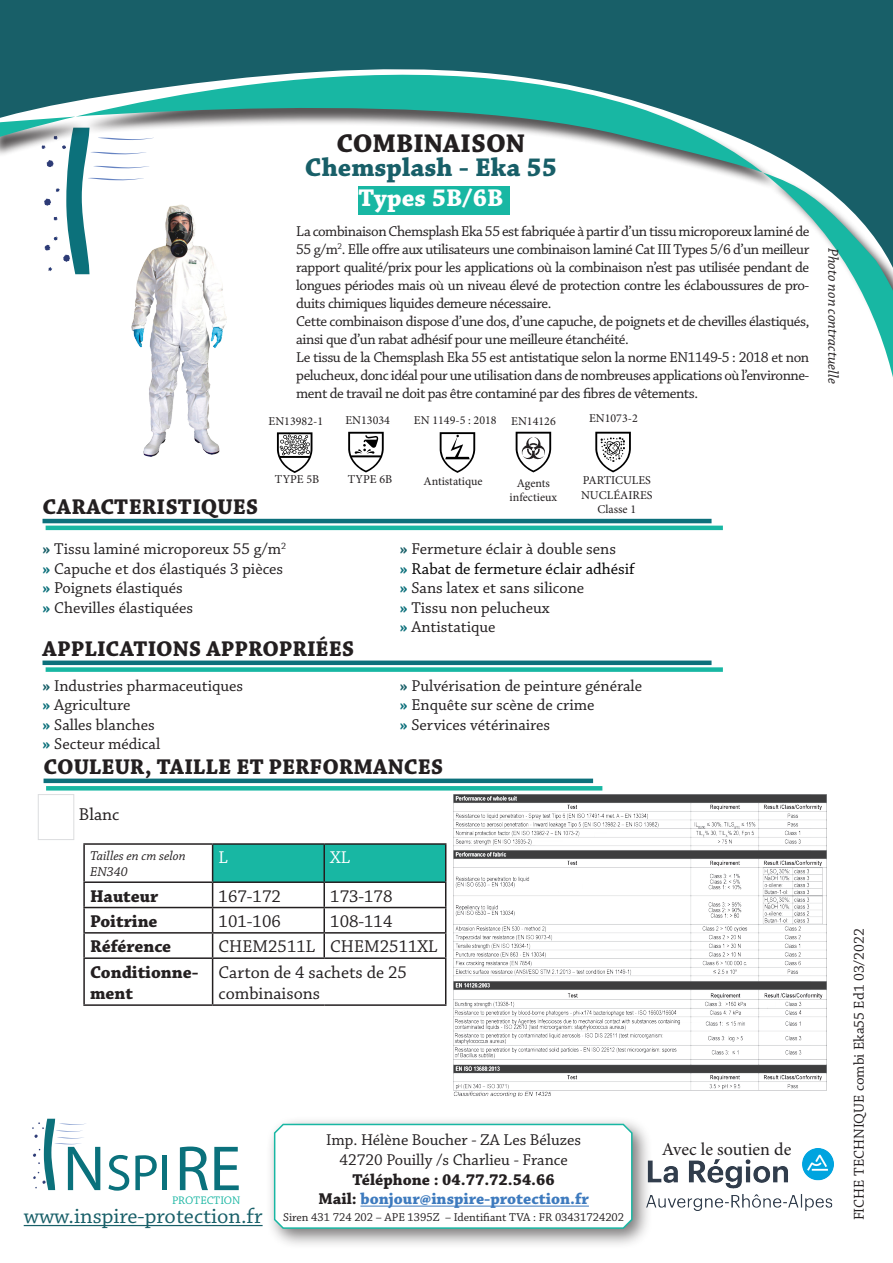
<style>
.page{position:relative;width:893px;height:1263px;background:#fff}
.page>*{position:absolute;margin:0;border:0;box-sizing:border-box;transform-origin:0 0}
.t1{font:64.2px "Candara";color:#0a717c}
.t2{font:51.3px "Candara";color:#0a717c}
.t3{font:700 27px "Chaparral Pro";color:#185f68}
.t4{font:700 27px "Chaparral Pro";color:#231f20}
.t5{font:700 25.5px "Chaparral Pro";color:#fff}
.t6{font:700 22.5px "Chaparral Pro";letter-spacing:.005em;color:#231f20}
.t7{font:22.5px "Chaparral Pro";color:#185f68}
.t8{font:18px/21.6px "Chaparral Pro";color:#231f20}
.t9{font:700 18px/21.6px "Chaparral Pro";color:#231f20}
.t10{font:18px "Minion Pro";color:#231f20}
.t11{font:18px "Chaparral Pro";color:#fff}
.t12{font:16.5px "Chaparral Pro";color:#231f20}
.t13{font:700 16.5px "Chaparral Pro";color:#3d7abe}
.t14{font:16.5px "Chaparral Pro";color:#000}
.t15{font:700 16.5px "Chaparral Pro";color:#231f20}
.t16{font:15px/18px "Chaparral Pro";letter-spacing:-.03em;color:#231f20;text-align:justify}
.t17{font:15px "Chaparral Pro";color:#231f20}
.t18{font:italic 15px "Chaparral Pro";color:#231f20}
.t19{font:italic 13.5px/16.2px "Chaparral Pro";color:#231f20}
.t20{font:12px/14.4px "Minion Pro";color:#231f20}
.t21{font:12px "Chaparral Pro";color:#231f20}
.t22{font:11.55px "Chaparral Pro";color:#1ab6a3}
.s1{font-weight:700;color:#185f68}
.s2{font-weight:700;color:#0c707b}
.s3{color:#231f20}
.s4{font-size:64.2px}
</style>
<div class="page">
<div style="left:0;top:0;width:893px;height:19px;background:#185f68"></div>
<svg style="left:0;top:19px;width:893px;height:438px"></svg>
<div style="left:265px;top:1115px;width:388px;height:134px;background:#231f20;opacity:.6"></div>
<svg style="left:273px;top:1122px;width:360px;height:107px"></svg>
<svg style="left:51px;top:1119px;width:35px;height:50px"></svg>
<img style="left:48px;top:1162px;width:3px;height:7px">
<img style="left:38px;top:1162px;width:10px;height:6px">
<img style="left:33px;top:1141px;width:20px;height:21px">
<img style="left:37px;top:1169px;width:19px;height:22px">
<img style="left:32px;top:1118px;width:23px;height:23px">
<img style="left:33px;top:1175px;width:16px;height:16px">
<hr style="left:360px;top:1206px;width:229px;height:1px;background:#3d7abe">
<hr style="left:24px;top:1225px;width:239px;height:1px;background:#185f68">
<img style="left:646px;top:1148px;width:187px;height:62px">
<div style="left:358px;top:186px;width:152px;height:28px;background:#18b7a3"></div>
<hr style="left:46px;top:526px;width:677px;height:4px;background:#18b7a3">
<hr style="left:43px;top:519px;width:668px;height:4px;background:#0c707b">
<img style="left:131px;top:204px;width:95px;height:252px">
<svg style="left:277px;top:432px;width:35px;height:41px"></svg>
<svg style="left:348px;top:432px;width:36px;height:40px"></svg>
<svg style="left:440px;top:432px;width:35px;height:41px"></svg>
<svg style="left:595px;top:432px;width:36px;height:40px"></svg>
<div style="left:46px;top:667px;width:677px;height:5px;background:#18b7a3"></div>
<div style="left:43px;top:660px;width:668px;height:5px;background:#0c707b"></div>
<svg style="left:46px;top:786px;width:556px;height:4px;background:#1bb8a4"></svg>
<div style="left:44px;top:778px;width:549px;height:5px;background:#0c707b"></div>
<div style="left:38px;top:794px;width:36px;height:46px;background:#fff;border:1px solid #dcdddf"></div>
<img style="left:453px;top:794px;width:373px;height:303px">
<hr style="left:83px;top:843px;width:130px;height:2px;background:#231f20">
<hr style="left:83px;top:845px;width:2px;height:36px;background:#231f20">
<hr style="left:213px;top:843px;width:111px;height:2px;background:#231f20">
<hr style="left:324px;top:843px;width:122px;height:2px;background:#231f20">
<hr style="left:83px;top:881px;width:130px;height:2px;background:#231f20">
<hr style="left:83px;top:883px;width:2px;height:24px;background:#231f20">
<hr style="left:83px;top:907px;width:130px;height:1px;background:#231f20">
<hr style="left:83px;top:908px;width:2px;height:24px;background:#231f20">
<hr style="left:83px;top:932px;width:130px;height:1px;background:#231f20">
<hr style="left:83px;top:933px;width:2px;height:24px;background:#231f20">
<svg style="left:212px;top:844px;width:234px;height:113px"></svg>
<hr style="left:83px;top:957px;width:130px;height:2px;background:#231f20">
<hr style="left:83px;top:959px;width:2px;height:45px;background:#231f20">
<hr style="left:213px;top:957px;width:111px;height:2px;background:#231f20">
<hr style="left:212px;top:959px;width:1px;height:45px;background:#231f20">
<hr style="left:324px;top:957px;width:122px;height:2px;background:#231f20">
<hr style="left:445px;top:959px;width:1px;height:45px;background:#231f20">
<hr style="left:83px;top:1004px;width:130px;height:2px;background:#231f20">
<hr style="left:213px;top:1004px;width:111px;height:2px;background:#231f20">
<hr style="left:324px;top:1004px;width:122px;height:2px;background:#231f20">
<svg style="left:516px;top:432px;width:35px;height:40px"></svg>
<p class="t4" style="left:337px;top:127px;width:190px">COMBINAISON</p>
<p class="t3" style="left:305px;top:151px;width:254px">Chemsplash - Eka 55</p>
<p class="t5" style="left:358px;top:183px;width:146px">Types 5B/6B</p>
<p class="t16" style="left:296px;top:223px;width:515px">La combinaison Chemsplash Eka 55 est fabriquée à partir d’un tissu microporeux laminé de 55 g/m<sup>2</sup>. Elle offre aux utilisateurs une combinaison laminé Cat III Types 5/6 d’un meilleur rapport qualité/prix pour les applications où la combinaison n’est pas utilisée pendant de longues périodes mais où un niveau élevé de protection contre les éclaboussures de pro&shy;duits chimiques liquides demeure nécessaire.</p>
<p class="t16" style="left:296px;top:313px;width:515px">Cette combinaison dispose d’une dos, d’une capuche, de poignets et de chevilles élastiqués, ainsi que d’un rabat adhésif pour une meilleure étanchéité.</p>
<p class="t16" style="left:296px;top:349px;width:515px">Le tissu de la Chemsplash Eka 55 est antistatique selon la norme EN1149-5 : 2018 et non pelucheux, donc idéal pour une utilisation dans de nombreuses applications où l’environne&shy;ment de travail ne doit pas être contaminé par des fibres de vêtements.</p>
<p class="t20" style="left:269px;top:414px;width:56px">EN13982-1</p>
<p class="t20" style="left:589px;top:411px;width:50px">EN1073-2</p>
<p class="t20" style="left:414px;top:413px;width:84px">EN 1149-5 : 2018</p>
<p class="t20" style="left:345px;top:413px;width:46px">EN13034</p>
<p class="t20" style="left:511px;top:414px;width:46px">EN14126</p>
<p class="t18" style="left:841px;top:248px;width:137px;rotate:90deg">Photo non contractuelle</p>
<p class="t20" style="left:275px;top:472px;width:46px">TYPE 5B</p>
<p class="t20" style="left:348px;top:472px;width:46px">TYPE 6B</p>
<p class="t20" style="left:581px;top:473px;width:73px">PARTICULES<br>NUCLÉAIRES</p>
<p class="t20" style="left:597px;top:502px;width:40px">Classe 1</p>
<p class="t20" style="left:423px;top:474px;width:61px">Antistatique</p>
<p class="t20" style="left:510px;top:476px;width:49px;text-align:center">Agents infectieux</p>
<p class="t6" style="left:43px;top:493px;width:217px">CARACTERISTIQUES</p>
<p class="t12" style="left:43px;top:540px;width:245px"><span class="s1">»</span> Tissu laminé microporeux 55 g/m<sup>2</sup></p>
<p class="t12" style="left:43px;top:559px;width:242px"><span class="s2">»</span> Capuche et dos élastiqués 3 pièces</p>
<p class="t12" style="left:43px;top:579px;width:142px"><span class="s2">»</span> Poignets élastiqués</p>
<p class="t12" style="left:43px;top:598px;width:152px"><span class="s2">»</span> Chevilles élastiquées</p>
<p class="t12" style="left:400px;top:540px;width:218px"><span class="s1">»</span> Fermeture éclair à double sens</p>
<p class="t14" style="left:400px;top:559px;width:236px"><span class="s2">»</span> Rabat de fermeture éclair adhésif</p>
<p class="t12" style="left:400px;top:579px;width:186px"><span class="s2">»</span> Sans latex et sans silicone</p>
<p class="t12" style="left:400px;top:598px;width:152px"><span class="s2">»</span> Tissu non pelucheux</p>
<p class="t12" style="left:400px;top:618px;width:97px"><span class="s2">»</span> Antistatique</p>
<p class="t6" style="left:43px;top:635px;width:313px">APPLICATIONS APPROPRIÉES</p>
<p class="t12" style="left:43px;top:676px;width:202px"><span class="s1">»</span> Industries pharmaceutiques</p>
<p class="t12" style="left:43px;top:696px;width:90px"><span class="s2">»</span> Agriculture</p>
<p class="t12" style="left:43px;top:715px;width:114px"><span class="s2">»</span> Salles blanches</p>
<p class="t12" style="left:43px;top:735px;width:119px"><span class="s2">»</span> Secteur médical</p>
<p class="t12" style="left:400px;top:676px;width:244px"><span class="s1">»</span> Pulvérisation de peinture générale</p>
<p class="t12" style="left:400px;top:696px;width:196px"><span class="s2">»</span> Enquête sur scène de crime</p>
<p class="t12" style="left:400px;top:715px;width:152px"><span class="s2">»</span> Services vétérinaires</p>
<p class="t6" style="left:44px;top:753px;width:401px">COULEUR, TAILLE ET PERFORMANCES</p>
<p class="t8" style="left:79px;top:805px;width:42px">Blanc</p>
<p class="t19" style="left:90px;top:848px;width:97px">Tailles en cm selon<br>EN340</p>
<p class="t11" style="left:219px;top:848px;width:11px">L</p>
<p class="t11" style="left:330px;top:848px;width:22px">XL</p>
<p class="t9" style="left:90px;top:886px;width:70px">Hauteur</p>
<p class="t8" style="left:219px;top:886px;width:64px">167-172</p>
<p class="t8" style="left:330px;top:886px;width:64px">173-178</p>
<p class="t9" style="left:90px;top:911px;width:69px">Poitrine</p>
<p class="t8" style="left:219px;top:911px;width:64px">101-106</p>
<p class="t8" style="left:330px;top:911px;width:64px">108-114</p>
<p class="t9" style="left:90px;top:936px;width:83px">Référence</p>
<p class="t8" style="left:219px;top:936px;width:98px">CHEM2511L</p>
<p class="t8" style="left:330px;top:936px;width:109px">CHEM2511XL</p>
<p class="t9" style="left:90px;top:962px;width:110px">Conditionne&shy;ment</p>
<p class="t8" style="left:219px;top:962px;width:190px">Carton de 4 sachets de 25 combinaisons</p>
<p class="t12" style="left:326px;top:1131px;width:257px">Imp. Hélène Boucher - ZA Les Béluzes</p>
<p class="t12" style="left:340px;top:1150px;width:230px">42720 Pouilly /s Charlieu - France</p>
<p class="t15" style="left:353px;top:1170px;width:204px">Téléphone : 04.77.72.54.66</p>
<p class="t13" style="left:318px;top:1189px;width:272px"><span class="s3">Mail:</span> bonjour@inspire-protection.fr</p>
<h1 class="t1" style="left:175px;top:1129px;width:68px">RE</h1>
<h2 class="t2" style="left:63px;top:1141px;width:110px"><span class="s4">N</span>SPI</h2>
<p class="t22" style="left:172px;top:1194px;width:70px">PROTECTION</p>
<p class="t7" style="left:24px;top:1204px;width:240px">www.inspire-protection.fr</p>
<p class="t21" style="left:283px;top:1210px;width:342px">Siren 431 724 202 – APE 1395Z – Identifiant TVA : FR 03431724202</p>
<p class="t10" style="left:662px;top:1137px;width:131px">Avec le soutien de</p>
<p class="t17" style="left:851px;top:1220px;width:294px;rotate:-90deg">FICHE TECHNIQUE combi Eka55 Ed1 03/2022</p>
</div>
